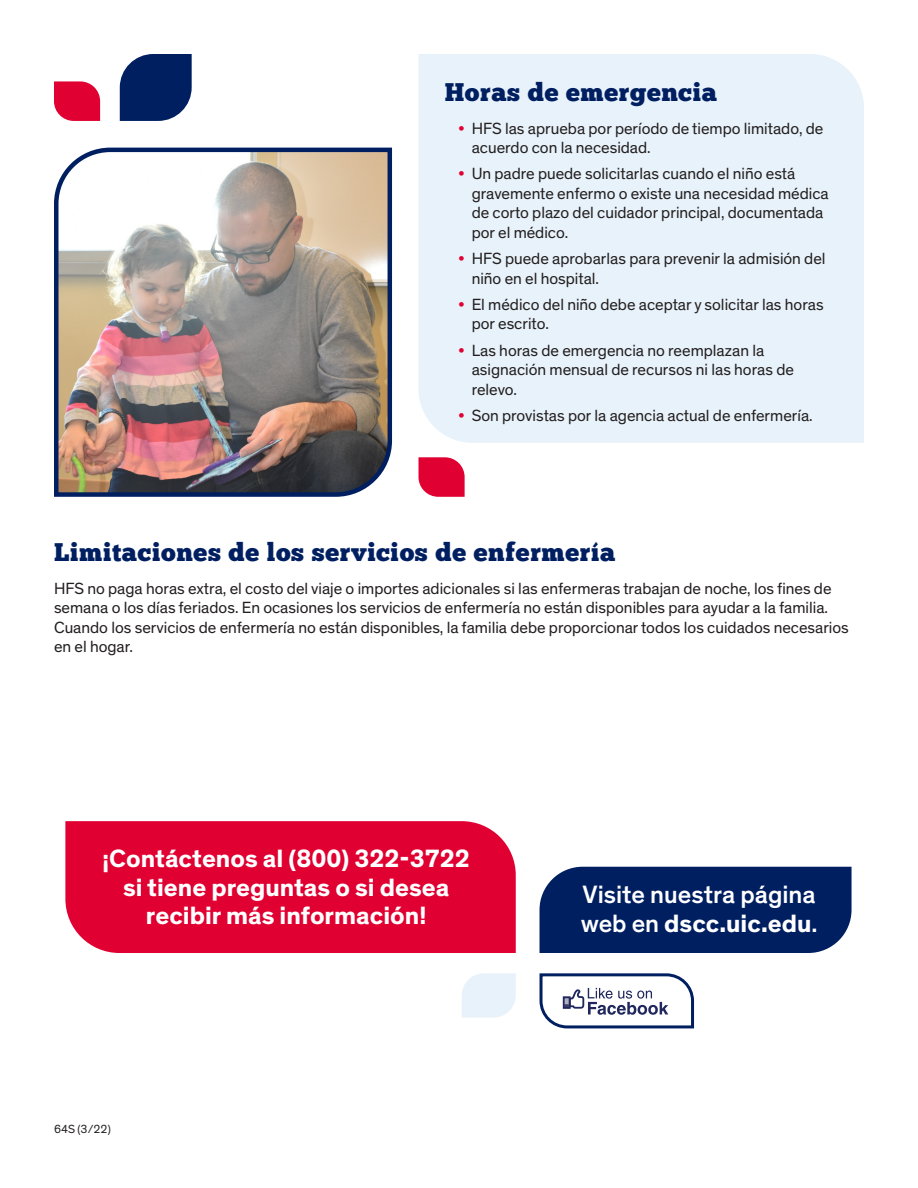
<style>
.page{position:relative;width:918px;height:1188px;background:#fff}
.page>*{position:absolute;margin:0;border:0;box-sizing:border-box;transform-origin:0 0}
.t1{font:700 25.5px/28.5px "Theinhardt";color:#fff;text-align:center}
.t2{font:25.5px "Chunk Five";letter-spacing:.025em;color:#001f61}
.t3{font:500 25.5px/28.5px "Theinhardt";color:#fff}
.t4{font:16.5px/19.5px "Theinhardt";color:#231f20}
.t5{font:12px "Theinhardt";color:#231f20}
.s1{color:#e00031}
.s2{font-weight:700}
</style>
<div class="page">
<div style="left:418px;top:54px;width:446px;height:389px;background:#e8f2fa"></div>
<img style="left:54px;top:147px;width:338px;height:350px">
<svg style="left:54px;top:81px;width:46px;height:40px;background:#e31a46"></svg>
<svg style="left:120px;top:54px;width:72px;height:67px;background:#1a3671"></svg>
<svg style="left:462px;top:973px;width:54px;height:45px;background:#eaf3fa"></svg>
<svg style="left:539px;top:973px;width:155px;height:56px"></svg>
<div style="left:540px;top:867px;width:312px;height:86px;background:#001f61"></div>
<div style="left:65px;top:821px;width:451px;height:132px;background:#e00031"></div>
<svg style="left:418px;top:457px;width:47px;height:40px;background:#e31e49"></svg>
<p class="t2" style="left:445px;top:76px;width:274px">Horas de emergencia</p>
<p class="t4" style="left:472px;top:119px;width:353px;text-indent:-14px"><span class="s1">•</span> HFS las aprueba por período de tiempo limitado, de acuerdo con la necesidad.</p>
<p class="t4" style="left:472px;top:164px;width:359px;text-indent:-14px"><span class="s1">•</span> Un padre puede solicitarlas cuando el niño está gravemente enfermo o existe una necesidad médica de corto plazo del cuidador principal, documentada por el médico.</p>
<p class="t4" style="left:472px;top:249px;width:355px;text-indent:-14px"><span class="s1">•</span> HFS puede aprobarlas para prevenir la admisión del niño en el hospital.</p>
<p class="t4" style="left:472px;top:295px;width:354px;text-indent:-14px"><span class="s1">•</span> El médico del niño debe aceptar y solicitar las horas por escrito.</p>
<p class="t4" style="left:472px;top:341px;width:324px;text-indent:-14px"><span class="s1">•</span> Las horas de emergencia no reemplazan la asignación mensual de recursos ni las horas de relevo.</p>
<p class="t4" style="left:458px;top:406px;width:356px"><span class="s1">•</span> Son provistas por la agencia actual de enfermería.</p>
<p class="t2" style="left:54px;top:537px;width:563px">Limitaciones de los servicios de enfermería</p>
<p class="t4" style="left:54px;top:579px;width:796px">HFS no paga horas extra, el costo del viaje o importes adicionales si las enfermeras trabajan de noche, los fines de semana o los días feriados. En ocasiones los servicios de enfermería no están disponibles para ayudar a la familia.<br>Cuando los servicios de enfermería no están disponibles, la familia debe proporcionar todos los cuidados necesarios en el hogar.</p>
<p class="t1" style="left:103px;top:845px;width:369px">¡Contáctenos al (800) 322-3722 si tiene preguntas o si desea recibir más información!</p>
<p class="t5" style="left:54px;top:1121px;width:58px">64S (3/22)</p>
<p class="t3" style="left:581px;top:881px;width:238px">Visite nuestra página web en <span class="s2">dscc.uic.edu</span>.</p>
</div>
